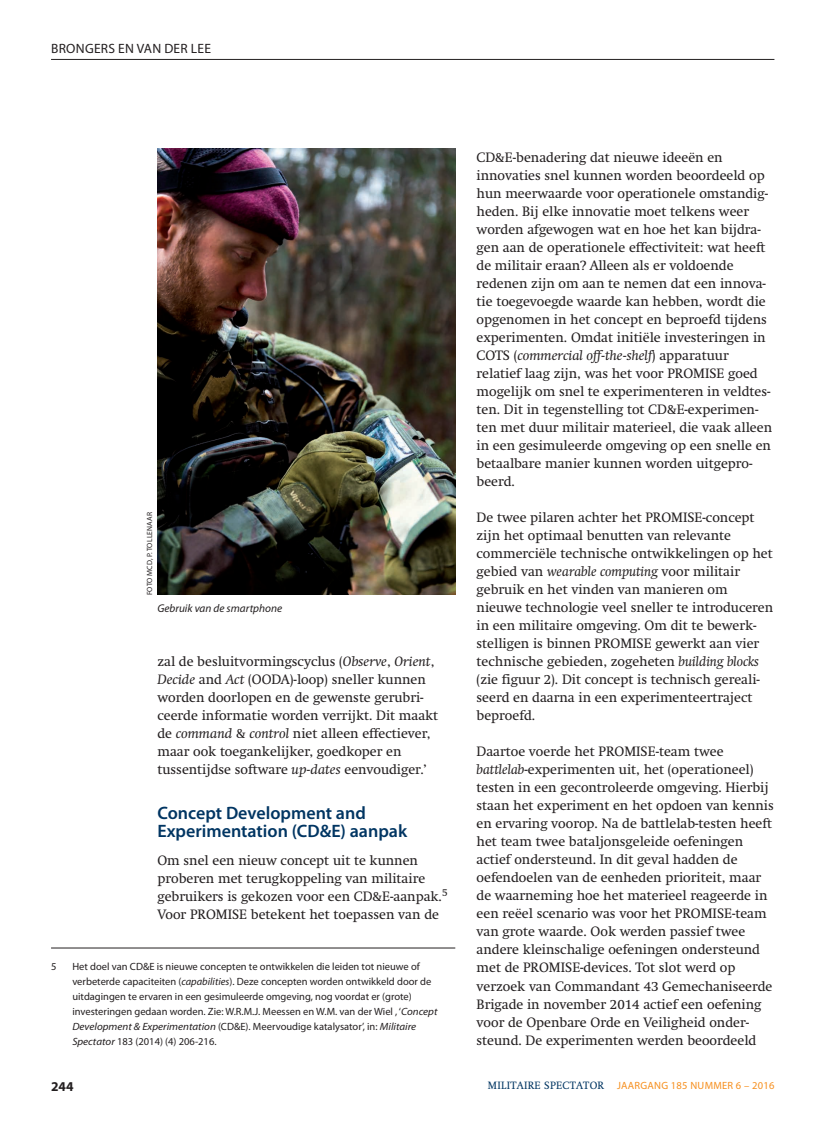
<style>
.page{position:relative;width:817px;height:1136px;background:#fff}
.page>*{position:absolute;margin:0;border:0;box-sizing:border-box;transform-origin:0 0}
.t1{font:600 18px/18px "Myriad Pro";color:#003562}
.t2{font:13.5px/18px "Swift";color:#231f20}
.t3{font:13.5px "Myriad Pro";color:#231f20}
.t4{font:700 13.5px "Myriad Pro";color:#231f20}
.t5{font:italic 11.25px "Myriad Pro";color:#231f20}
.t6{font:10.5px/15px "Myriad Pro";color:#231f20}
.t7{font:10.5px "Myriad Pro";letter-spacing:.025em;color:#f68f1e}
.t8{font:7.5px "Myriad Pro";letter-spacing:.02em;color:#231f20}
.s1{font-style:italic}
.s2{font-family:"Swift";color:#003562}
</style>
<div class="page">
<hr style="left:51px;top:947px;width:404px;height:1px;background:#231f20">
<hr style="left:51px;top:59px;width:723px;height:1px;background:#231f20">
<img style="left:157px;top:148px;width:298px;height:447px">
<p class="t3" style="left:51px;top:41px;width:17px">Brongers</p>
<p class="t3" style="left:118px;top:41px;width:55px">en Van der</p>
<p class="t3" style="left:191px;top:41px;width:14px">Lee</p>
<p class="t8" style="left:145px;top:595px;width:84px;rotate:-90deg">Foto MCD, P. Tollenaar</p>
<p class="t5" style="left:157px;top:602px;width:126px">Gebruik van de smartphone</p>
<p class="t2" style="left:157px;top:652px;width:282px">zal de besluitvormingscyclus (<span class="s1">Observe</span>, <span class="s1">Orient</span>, <span class="s1">Decide</span> and <span class="s1">Act</span> (OODA)-loop) sneller kunnen worden doorlopen en de gewenste gerubri&shy;ceerde informatie worden verrijkt. Dit maakt de <span class="s1">command</span> &amp; <span class="s1">control</span> niet alleen effectiever, maar ook toegankelijker, goedkoper en tussentijdse software <span class="s1">up-dates</span> eenvoudiger.’</p>
<h1 class="t1" style="left:157px;top:804px;width:251px">Concept Development and<br>Experimentation (CD&amp;E) aanpak</h1>
<p class="t2" style="left:157px;top:850px;width:291px">Om snel een nieuw concept uit te kunnen proberen met terugkoppeling van militaire gebruikers is gekozen voor een CD&amp;E-aanpak.<sup>5<br></sup>Voor PROMISE betekent het toepassen van de</p>
<p class="t6" style="left:51px;top:958px;width:7px">5</p>
<p class="t6" style="left:72px;top:958px;width:366px">Het doel van CD&amp;E is nieuwe concepten te ontwikkelen die leiden tot nieuwe of verbeterde capaciteiten (<span class="s1">capabilities</span>). Deze concepten worden ontwikkeld door de uitdagingen te ervaren in een gesimuleerde omgeving, nog voordat er (grote) investeringen gedaan worden. Zie: W.R.M.J. Meessen en W.M. van der Wiel , ‘<span class="s1">Concept Development &amp; Experimentation</span> (CD&amp;E). Meervoudige katalysator’, in: <span class="s1">Militaire Spectator</span> 183 (2014) (4) 206-216.</p>
<p class="t2" style="left:476px;top:148px;width:297px">CD&amp;E-benadering dat nieuwe ideeën en innovaties snel kunnen worden beoordeeld op hun meerwaarde voor operationele omstandig&shy;heden. Bij elke innovatie moet telkens weer worden afgewogen wat en hoe het kan bijdra&shy;gen aan de operationele effectiviteit: wat heeft de militair eraan? Alleen als er voldoende redenen zijn om aan te nemen dat een innova&shy;tie toegevoegde waarde kan hebben, wordt die opgenomen in het concept en beproefd tijdens experimenten. Omdat initiële investeringen in COTS (<span class="s1">commercial off-the-shelf</span>) apparatuur relatief laag zijn, was het voor PROMISE goed mogelijk om snel te experimenteren in veldtes&shy;ten. Dit in tegenstelling tot CD&amp;E-experimen&shy;ten met duur militair materieel, die vaak alleen in een gesimuleerde omgeving op een snelle en betaalbare manier kunnen worden uitgepro&shy;beerd.</p>
<p class="t2" style="left:476px;top:508px;width:298px">De twee pilaren achter het PROMISE-concept zijn het optimaal benutten van relevante commerciële technische ontwikkelingen op het gebied van <span class="s1">wearable computing</span> voor militair gebruik en het vinden van manieren om nieuwe technologie veel sneller te introduceren in een militaire omgeving. Om dit te bewerk&shy;stelligen is binnen PROMISE gewerkt aan vier technische gebieden, zogeheten <span class="s1">building blocks </span>(zie figuur 2). Dit concept is technisch gereali&shy;seerd en daarna in een experimenteertraject beproefd.</p>
<p class="t2" style="left:476px;top:742px;width:298px">Daartoe voerde het PROMISE-team twee <span class="s1">battlelab</span>-experimenten uit, het (operationeel) testen in een gecontroleerde omgeving. Hierbij staan het experiment en het opdoen van kennis en ervaring voorop. Na de battlelab-testen heeft het team twee bataljonsgeleide oefeningen actief ondersteund. In dit geval hadden de oefendoelen van de eenheden prioriteit, maar de waarneming hoe het materieel reageerde in een reëel scenario was voor het PROMISE-team van grote waarde. Ook werden passief twee andere kleinschalige oefeningen ondersteund met de PROMISE-devices. Tot slot werd op verzoek van Commandant 43 Gemechaniseerde Brigade in november 2014 actief een oefening voor de Openbare Orde en Veiligheid onder&shy;steund. De experimenten werden beoordeeld</p>
<p class="t4" style="left:51px;top:1078px;width:24px">244</p>
<p class="t7" style="left:488px;top:1079px;width:288px"><span class="s2">MILITAIRE SPECTATOR</span> JAARGANG 185 NUMMER 6 – 2016</p>
</div>
